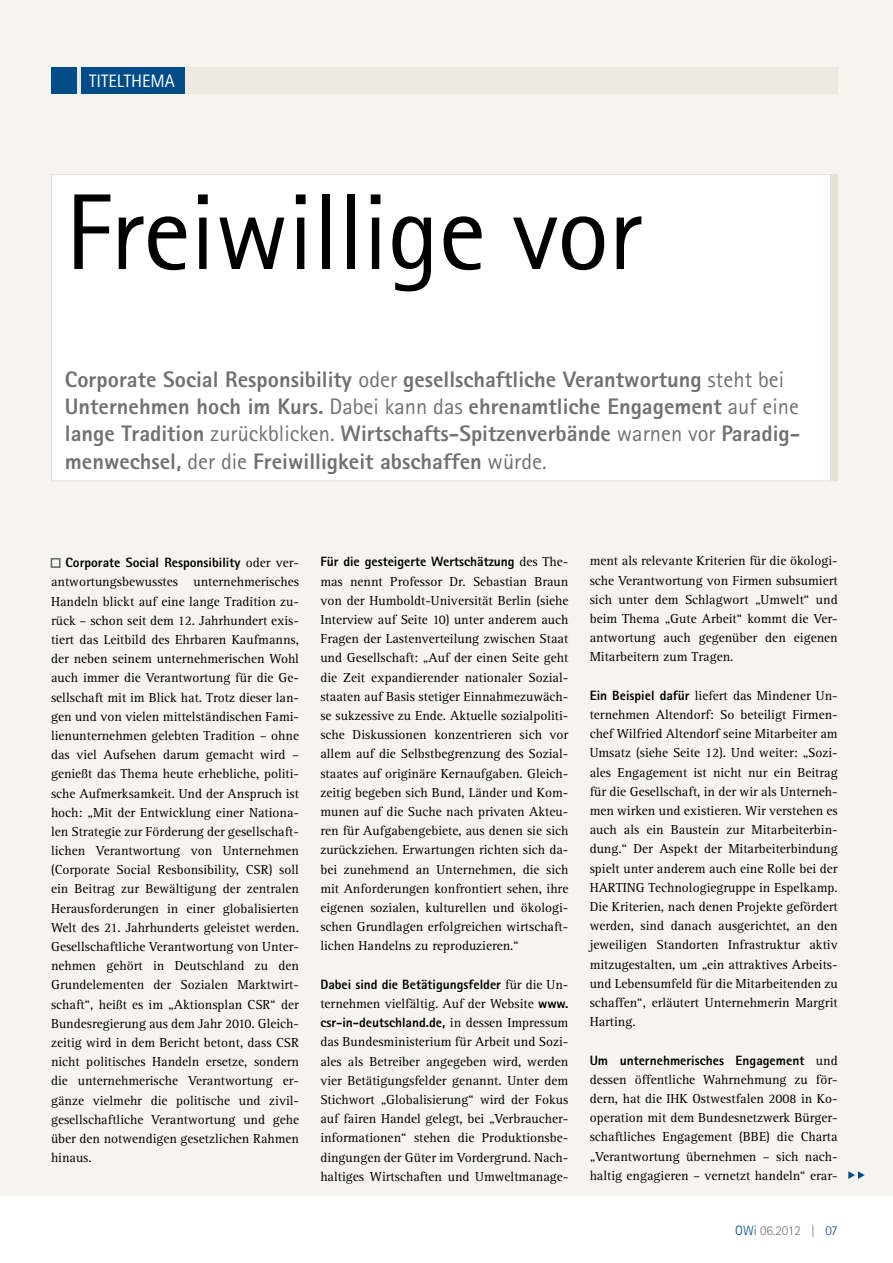
<style>
.page{position:relative;width:893px;height:1263px;background:#fff}
.page>*{position:absolute;margin:0;border:0;box-sizing:border-box;transform-origin:0 0}
.t1{font:108px "Rotis Sans Serif";letter-spacing:-.01em;color:#000}
.t2{font:800 22.5px/27px "Rotis Sans Serif";color:#707173}
.t3{font:18px "Rotis Sans Serif";color:#fff}
.t4{font:13.5px/19.2px "Rotis Serif";color:#000;text-align:justify}
.t5{font:800 13.5px "Rotis Sans Serif";color:#000}
.t6{font:300 13.5px "Rotis Sans Serif";color:#707173}
.s1{font-weight:400}
.s2{font-family:"Rotis Serif";font-weight:400}
.s3{font-family:"Rotis Sans Serif";font-weight:800}
.s4{color:#004c89}
</style>
<div class="page">
<div style="left:0;top:0;width:893px;height:1195px;background:#f6f4ef"></div>
<div style="left:51px;top:558px;width:9px;height:10px;border:2px solid #646567"></div>
<div style="left:51px;top:174px;width:787px;height:307px;background:#fff;border:1px solid #e7e0d3"></div>
<div style="left:830px;top:174px;width:8px;height:306px;background:#e7e0d3"></div>
<svg style="left:848px;top:1171px;width:17px;height:8px"></svg>
<div style="left:81px;top:67px;width:104px;height:26px;background:#004c89"></div>
<div style="left:51px;top:67px;width:27px;height:26px;background:#004c89"></div>
<hr style="left:78px;top:67px;width:3px;height:26px;background:#ede9e0">
<div style="left:185px;top:67px;width:653px;height:26px;background:#ede9e0"></div>
<h3 class="t3" style="left:89px;top:70px;width:87px">titelthema</h3>
<h1 class="t1" style="left:65px;top:169px;width:578px">Freiwillige vor</h1>
<p class="t2" style="left:65px;top:366px;width:737px">Corporate Social Responsibility <span class="s1">oder</span> gesellschaftliche Verantwortung <span class="s1">steht bei </span>Unternehmen hoch im Kurs. <span class="s1">Dabei kann das</span> ehrenamtliche Engagement <span class="s1">auf eine </span>lange Tradition <span class="s1">zurückblicken.</span> Wirtschafts-Spitzenverbände <span class="s1">warnen vor</span> Paradig&shy;menwechsel, <span class="s1">der die</span> Freiwilligkeit abschaffen <span class="s1">würde.</span></p>
<p class="t5" style="left:65px;top:554px;width:235px">Corporate Social Responsibility <span class="s2">oder ver-</span></p>
<p class="t4" style="left:51px;top:573px;width:250px">antwortungsbewusstes unternehmerisches Handeln blickt auf eine lange Tradition zu&shy;rück – schon seit dem 12. Jahrhundert exis&shy;tiert das Leitbild des Ehrbaren Kaufmanns, der neben seinem unternehmerischen Wohl auch immer die Verantwortung für die Ge&shy;sellschaft mit im Blick hat. Trotz dieser lan&shy;gen und von vielen mittelständischen Fami&shy;lienunternehmen gelebten Tradition – ohne das viel Aufsehen darum gemacht wird – genießt das Thema heute erhebliche, politi&shy;sche Aufmerksamkeit. Und der Anspruch ist hoch: „Mit der Entwicklung einer Nationa&shy;len Strategie zur Förderung der gesellschaft&shy;lichen Verantwortung von Unternehmen (Corporate Social Resbonsibility, CSR) soll ein Beitrag zur Bewältigung der zentralen Herausforderungen in einer globalisierten Welt des 21. Jahrhunderts geleistet werden.<br>Gesellschaftliche Verantwortung von Unter&shy;nehmen gehört in Deutschland zu den Grundelementen der Sozialen Marktwirt&shy;schaft“, heißt es im „Aktionsplan CSR“ der Bundesregierung aus dem Jahr 2010. Gleich&shy;zeitig wird in dem Bericht betont, dass CSR nicht politisches Handeln ersetze, sondern die unternehmerische Verantwortung er&shy;gänze vielmehr die politische und zivil&shy;gesellschaftliche Verantwortung und gehe über den notwendigen gesetzlichen Rahmen hinaus.</p>
<p class="t5" style="left:320px;top:553px;width:250px">Für die gesteigerte Wertschätzung <span class="s2">des The-</span></p>
<p class="t4" style="left:320px;top:572px;width:250px">mas nennt Professor Dr. Sebastian Braun von der Humboldt-Universität Berlin (siehe Interview auf Seite 10) unter anderem auch Fragen der Lastenverteilung zwischen Staat und Gesellschaft: „Auf der einen Seite geht die Zeit expandierender nationaler Sozial&shy;staaten auf Basis stetiger Einnahmezuwäch&shy;se sukzessive zu Ende. Aktuelle sozialpoliti&shy;sche Diskussionen konzentrieren sich vor allem auf die Selbstbegrenzung des Sozial&shy;staates auf originäre Kernaufgaben. Gleich&shy;zeitig begeben sich Bund, Länder und Kom&shy;munen auf die Suche nach privaten Akteu&shy;ren für Aufgabengebiete, aus denen sie sich zurückziehen. Erwartungen richten sich da&shy;bei zunehmend an Unternehmen, die sich mit Anforderungen konfrontiert sehen, ihre eigenen sozialen, kulturellen und ökologi&shy;schen Grundlagen erfolgreichen wirtschaft&shy;lichen Handelns zu reproduzieren.“</p>
<p class="t5" style="left:320px;top:976px;width:250px">Dabei sind die Betätigungsfelder <span class="s2">für die Un-</span></p>
<p class="t4" style="left:320px;top:994px;width:250px">ternehmen vielfältig. Auf der Website <span class="s3">www.</span></p>
<p class="t5" style="left:320px;top:1014px;width:250px">csr-in-deutschland.de, <span class="s2">in dessen Impressum</span></p>
<p class="t4" style="left:320px;top:1033px;width:250px">das Bundesministerium für Arbeit und Sozi&shy;ales als Betreiber angegeben wird, werden vier Betätigungsfelder genannt. Unter dem Stichwort „Globalisierung“ wird der Fokus auf fairen Handel gelegt, bei „Verbraucher&shy;informationen“ stehen die Produktionsbe&shy;dingungen der Güter im Vordergrund. Nach&shy;haltiges Wirtschaften und Umweltmanage-</p>
<p class="t4" style="left:590px;top:552px;width:250px">ment als relevante Kriterien für die ökologi&shy;sche Verantwortung von Firmen subsumiert sich unter dem Schlagwort „Umwelt“ und beim Thema „Gute Arbeit“ kommt die Ver&shy;antwortung auch gegenüber den eigenen Mitarbeitern zum Tragen.</p>
<p class="t4" style="left:590px;top:686px;width:250px"><span class="s3">Ein Beispiel dafür</span> liefert das Mindener Un&shy;ternehmen Altendorf: So beteiligt Firmen&shy;chef Wilfried Altendorf seine Mitarbeiter am Umsatz (siehe Seite 12). Und weiter: „Sozi&shy;ales Engagement ist nicht nur ein Beitrag für die Gesellschaft, in der wir als Unterneh&shy;men wirken und existieren. Wir verstehen es auch als ein Baustein zur Mitarbeiterbin&shy;dung.“ Der Aspekt der Mitarbeiterbindung spielt unter anderem auch eine Rolle bei der HARTING Technologiegruppe in Espelkamp.<br>Die Kriterien, nach denen Projekte gefördert werden, sind danach ausgerichtet, an den jeweiligen Standorten Infrastruktur aktiv mitzugestalten, um „ein attraktives Arbeits&shy;und Lebensumfeld für die Mitarbeitenden zu schaffen“, erläutert Unternehmerin Margrit Harting.</p>
<p class="t5" style="left:590px;top:1051px;width:250px">Um unternehmerisches Engagement <span class="s2">und</span></p>
<p class="t4" style="left:590px;top:1070px;width:250px">dessen öffentliche Wahrnehmung zu för&shy;dern, hat die IHK Ostwestfalen 2008 in Ko&shy;operation mit dem Bundesnetzwerk Bürger&shy;schaftliches Engagement (BBE) die Charta „Verantwortung übernehmen – sich nach&shy;haltig engagieren – vernetzt handeln“ erar-</p>
<p class="t6" style="left:735px;top:1223px;width:104px"><span class="s4">OWi</span> 06.2012 | <span class="s4">07</span></p>
</div>
